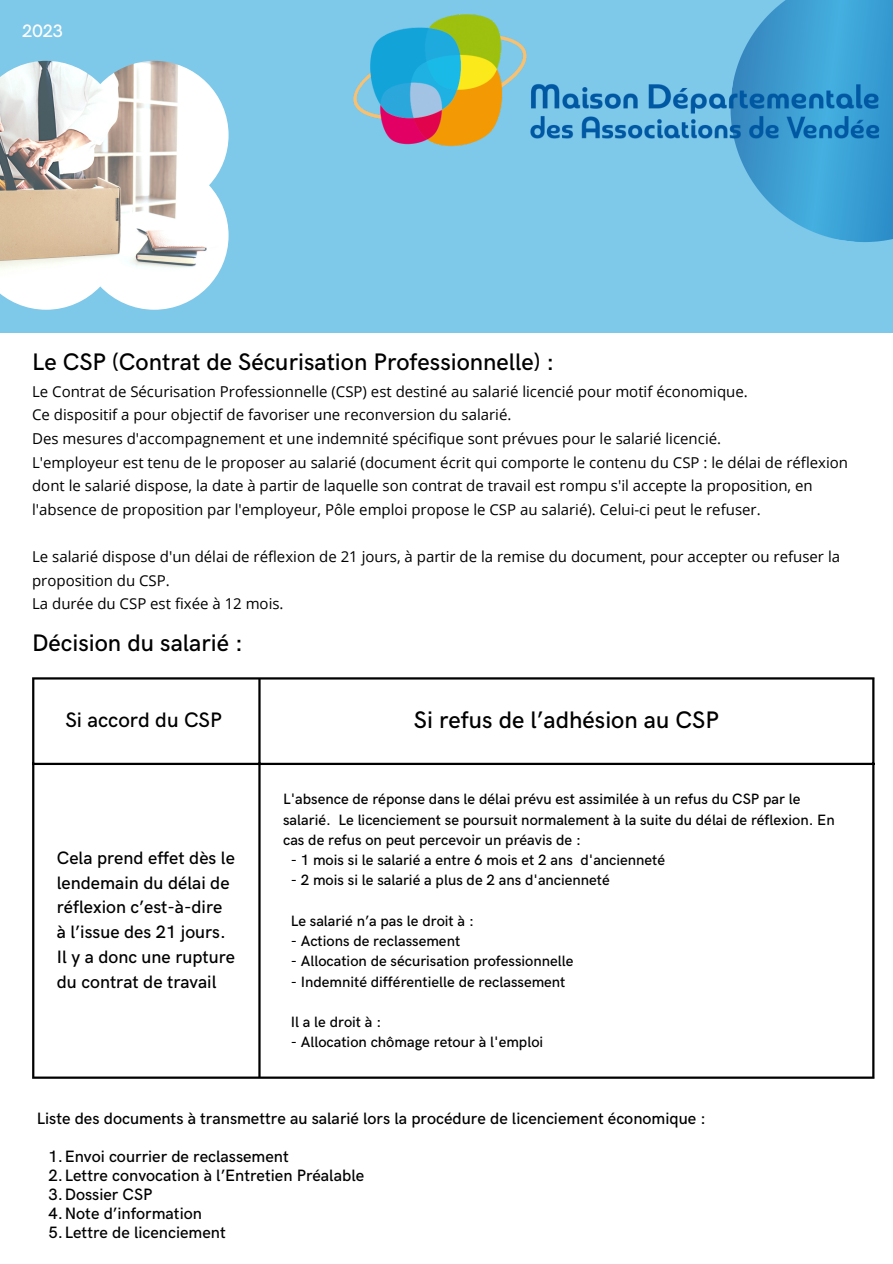
<style>
.page{position:relative;width:893px;height:1264px;background:#fff}
.page>*{position:absolute;margin:0;border:0;box-sizing:border-box;transform-origin:0 0}
.t1{font:500 24px "HK Grotesk";color:#000}
.t2{font:500 21px "HK Grotesk";color:#000}
.t3{font:500 18px/24.8px "HK Grotesk";color:#000}
.t4{font:500 18px "HK Grotesk";color:#fff}
.t5{font:500 16.5px/19px "HK Grotesk";color:#000}
.t6{font:15px/23.5px "Open Sans";color:#000}
.t7{font:500 15px/20.2px "HK Grotesk";color:#000}
</style>
<div class="page">
<div style="left:0;top:0;width:892px;height:332px;background:#7ec8e9"></div>
<svg style="left:741px;top:160px;width:151px;height:82px"></svg>
<img style="left:0;top:61px;width:228px;height:249px">
<img style="left:353px;top:0;width:539px;height:160px">
<hr style="left:32px;top:679px;width:2px;height:397px;background:#000">
<hr style="left:258px;top:679px;width:2px;height:397px;background:#000">
<hr style="left:872px;top:679px;width:2px;height:397px;background:#000">
<hr style="left:32px;top:677px;width:842px;height:2px;background:#000">
<hr style="left:32px;top:762px;width:842px;height:3px;background:#000">
<hr style="left:32px;top:1076px;width:842px;height:2px;background:#000">
<p class="t4" style="left:22px;top:21px;width:43px">2023</p>
<h1 class="t1" style="left:32px;top:349px;width:524px">Le CSP (Contrat de Sécurisation Professionnelle) :</h1>
<p class="t6" style="left:32px;top:379px;width:817px">Le Contrat de Sécurisation Professionnelle (CSP) est destiné au salarié licencié pour motif économique.<br>Ce dispositif a pour objectif de favoriser une reconversion du salarié.<br>Des mesures d'accompagnement et une indemnité spécifique sont prévues pour le salarié licencié.<br>L'employeur est tenu de le proposer au salarié (document écrit qui comporte le contenu du CSP : le délai de réflexion dont le salarié dispose, la date à partir de laquelle son contrat de travail est rompu s'il accepte la proposition, en l'absence de proposition par l'employeur, Pôle emploi propose le CSP au salarié). Celui-ci peut le refuser.</p>
<p class="t6" style="left:32px;top:544px;width:809px">Le salarié dispose d'un délai de réflexion de 21 jours, à partir de la remise du document, pour accepter ou refuser la proposition du CSP.<br>La durée du CSP est fixée à 12 mois.</p>
<h1 class="t1" style="left:32px;top:630px;width:212px">Décision du salarié :</h1>
<h2 class="t2" style="left:65px;top:708px;width:158px">Si accord du CSP</h2>
<h1 class="t1" style="left:414px;top:706px;width:306px">Si refus de l’adhésion au CSP</h1>
<p class="t3" style="left:57px;top:846px;width:180px">Cela prend effet dès le lendemain du délai de réflexion c’est-à-dire à l’issue des 21 jours.<br>Il y a donc une rupture du contrat de travail</p>
<p class="t7" style="left:283px;top:789px;width:553px">L'absence de réponse dans le délai prévu est assimilée à un refus du CSP par le salarié. Le licenciement se poursuit normalement à la suite du délai de réflexion. En cas de refus on peut percevoir un préavis de :</p>
<p class="t7" style="left:290px;top:850px;width:376px">- 1 mois si le salarié a entre 6 mois et 2 ans d'ancienneté</p>
<p class="t7" style="left:290px;top:870px;width:321px">- 2 mois si le salarié a plus de 2 ans d'ancienneté</p>
<p class="t7" style="left:290px;top:911px;width:185px">Le salarié n’a pas le droit à :</p>
<p class="t7" style="left:290px;top:931px;width:171px">- Actions de reclassement</p>
<p class="t7" style="left:290px;top:951px;width:284px">- Allocation de sécurisation professionnelle</p>
<p class="t7" style="left:290px;top:971px;width:276px">- Indemnité différentielle de reclassement</p>
<p class="t7" style="left:290px;top:1012px;width:92px">Il a le droit à :</p>
<p class="t7" style="left:290px;top:1032px;width:254px">- Allocation chômage retour à l'emploi</p>
<p class="t5" style="left:37px;top:1109px;width:670px">Liste des documents à transmettre au salarié lors la procédure de licenciement économique :</p>
<p class="t5" style="left:48px;top:1147px;width:317px">1.Envoi courrier de reclassement<br>2.Lettre convocation à l’Entretien Préalable<br>3.Dossier CSP<br>4.Note d’information<br>5.Lettre de licenciement</p>
</div>
